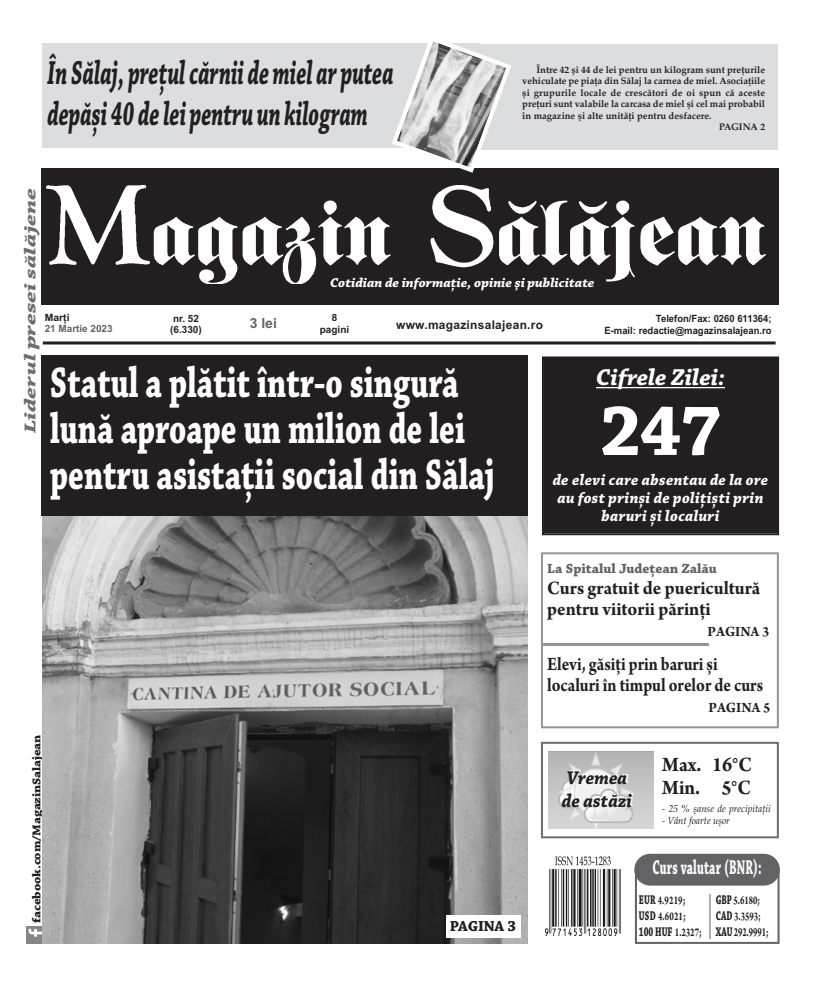
<style>
.page{position:relative;width:820px;height:993px;background:#fff}
.page>*{position:absolute;margin:0;border:0;box-sizing:border-box;transform-origin:0 0}
.t1{font:700 74.4px "Chaparral Pro";color:#fff}
.t2{font:700 45px/46px "Chaparral Pro";color:#fff;scale:.7 1}
.t3{font:italic 700 35px/41px "Chaparral Pro";color:#231f20;scale:.6 1}
.t4{font:italic 700 24.2px "Chaparral Pro";color:#fff}
.t5{font:700 21.6px/22.7px "Arno Pro";color:#231f20;scale:.92 1}
.t6{font:700 21.1px "Chaparral Pro";letter-spacing:.015em;color:#fff;scale:.56 1}
.t7{font:700 20px/21px "Arno Pro";color:#231f20;scale:.85 1}
.t8{font:700 20px/21px "Arno Pro";color:#231f20;scale:.95 1}
.t9{font:italic 700 19.5px/23.4px "Chaparral Pro";color:#231f20;scale:.92 1}
.t10{font:italic 700 16.6px "Chaparral Pro";color:#6c6d70;scale:1.5 1}
.t11{font:italic 700 16.1px/18.1px "Chaparral Pro";letter-spacing:.02em;color:#fff;text-align:center;scale:.96 1}
.t12{font:700 15.3px "Chaparral Pro";letter-spacing:-.01em;color:#231f20}
.t13{font:700 15px "Arno Pro";color:#231f20;scale:.95 1}
.t14{font:700 14px "Chaparral Pro";color:#636366}
.t15{font:700 14px "Arial";color:#636366}
.t16{font:italic 700 13.6px "Chaparral Pro";color:#fff}
.t17{font:700 13.3px "Chaparral Pro";letter-spacing:-.005em;color:#231f20;scale:.64 1}
.t18{font:700 13.3px "Arno Pro";color:#231f20;scale:.64 1}
.t19{font:700 12.6px/16px "Arno Pro";letter-spacing:.005em;color:#231f20;scale:.68 1}
.t20{font:700 12.6px/16px "Arno Pro";letter-spacing:.005em;color:#231f20;scale:.69 1}
.t21{font:700 12px "Chaparral Pro";letter-spacing:-.01em;color:#231f20;scale:1.11 1}
.t22{font:700 12px "Arial";letter-spacing:.025em;color:#231f20}
.t23{font:italic 10.3px "Palatino Linotype";color:#231f20;scale:.92 1}
.t24{font:700 10px/12.5px "Arial";color:#231f20;text-align:right;scale:.95 1}
.t25{font:700 10px/12px "Arial";color:#231f20;text-align:center}
.t26{font:700 10px "Arial";color:#636366}
.t27{font:700 10px "Arial";color:#231f20;scale:1.04 1}
.t28{font:700 9.5px "Palatino Linotype";color:#231f20}
.t29{font:700 9.5px "Palatino Linotype";letter-spacing:.02em;color:#231f20}
.s1{font-family:"Chaparral Pro";font-size:13.3px}
.s2{font-size:13.3px}
.s3{font-family:"Arno Pro";font-size:12.6px}
.s4{font-family:"Arno Pro"}
.s5{font-family:"Chaparral Pro"}
</style>
<div class="page">
<img style="left:26px;top:925px;width:17px;height:18px">
<hr style="left:43px;top:341px;width:732px;height:3px;background:#231f20">
<div style="left:41px;top:168px;width:737px;height:136px;background:#231f20"></div>
<img style="left:47px;top:185px;width:718px;height:98px">
<div style="left:473px;top:44px;width:304px;height:105px;background:#dcdddf"></div>
<div style="left:43px;top:44px;width:437px;height:104px;background:#dcdddf"></div>
<svg style="left:389px;top:41px;width:125px;height:132px"></svg>
<img style="left:43px;top:516px;width:484px;height:427px">
<div style="left:42px;top:355px;width:485px;height:161px;background:#231f20"></div>
<div style="left:543px;top:358px;width:233px;height:175px;background:#231f20"></div>
<div style="left:541px;top:356px;width:237px;height:179px;border:2px solid #231f20"></div>
<hr style="left:595px;top:387px;width:129px;height:1px;background:#fff">
<div style="left:634px;top:867px;width:145px;height:76px;border:2px solid #636366"></div>
<div style="left:634px;top:853px;width:145px;height:32px;background:#636366;border-radius:16px"></div>
<hr style="left:709px;top:893px;width:1px;height:45px;background:#636366">
<img style="left:545px;top:856px;width:75px;height:79px">
<div style="left:540px;top:741px;width:238px;height:97px;border:2px solid #6c6d70"></div>
<img style="left:548px;top:751px;width:105px;height:76px">
<div style="left:540px;top:552px;width:238px;height:176px;border:2px solid #939598"></div>
<hr style="left:541px;top:642px;width:167px;height:3px;background:#939598">
<div style="left:446px;top:914px;width:74px;height:23px;background:#fff"></div>
<h3 class="t3" style="left:48px;top:55px;width:578px">În Sălaj, prețul cărnii de miel ar putea depăși 40 de lei pentru un kilogram</h3>
<p class="t28" style="left:536px;top:66px;width:230px">Între 42 și 44 de lei pentru un kilogram sunt preţurile</p>
<p class="t28" style="left:522px;top:77px;width:244px">vehiculate pe piaţa din Sălaj la carnea de miel. Asociaţiile</p>
<p class="t29" style="left:522px;top:89px;width:244px">și grupurile locale de crescători de oi spun că aceste</p>
<p class="t28" style="left:522px;top:100px;width:244px">preţuri sunt valabile la carcasa de miel și cel mai probabil</p>
<p class="t28" style="left:522px;top:112px;width:191px">în magazine și alte unităţi pentru desfacere.</p>
<p class="t28" style="left:718px;top:123px;width:47px">PAGINA 2</p>
<h3 class="t10" style="left:24px;top:433px;width:165px;rotate:-90deg">Liderul presei sălăjene</h3>
<h3 class="t16" style="left:330px;top:278px;width:266px">Cotidian de informaţie, opinie şi publicitate</h3>
<h3 class="t15" style="left:250px;top:318px;width:29px">3 lei</h3>
<p class="t25" style="left:320px;top:312px;width:31px">8 pagini</p>
<p class="t27" style="left:45px;top:313px;width:25px">Marţi</p>
<p class="t26" style="left:45px;top:324px;width:69px">21 Martie 2023</p>
<p class="t25" style="left:170px;top:313px;width:33px;line-height:11.1px;text-align:left">nr. 52 (6.330)</p>
<p class="t24" style="left:604px;top:313px;width:177px">Telefon/Fax: 0260 611364;<br>E-mail: redactie@magazinsalajean.ro</p>
<p class="t22" style="left:396px;top:320px;width:148px">www.magazinsalajean.ro</p>
<h2 class="t2" style="left:50px;top:364px;width:636px">Statul a plătit într-o singură lună aproape un milion de lei pentru asistații social din Sălaj</h2>
<h3 class="t4" style="left:595px;top:368px;width:130px">Cifrele Zilei:</h3>
<h1 class="t1" style="left:599px;top:403px;width:123px">247</h1>
<h3 class="t11" style="left:552px;top:472px;width:226px">de elevi care absentau de la ore au fost prinși de polițiști prin baruri și localuri</h3>
<p class="t21" style="left:32px;top:922px;width:171px;rotate:-90deg">facebook.com/MagazinSalajean</p>
<h3 class="t12" style="left:450px;top:919px;width:68px">PAGINA 3</h3>
<h3 class="t14" style="left:547px;top:563px;width:171px">La Spitalul Județean Zalău</h3>
<h3 class="t8" style="left:547px;top:579px;width:226px">Curs gratuit de puericultură pentru viitorii părinţi</h3>
<h3 class="t13" style="left:707px;top:626px;width:66px">PAGINA 3</h3>
<h3 class="t7" style="left:547px;top:655px;width:256px">Elevi, găsiți prin baruri și localuri în timpul orelor de curs</h3>
<h3 class="t13" style="left:708px;top:702px;width:66px">PAGINA 5</h3>
<h3 class="t9" style="left:561px;top:767px;width:78px">Vremea de astăzi</h3>
<h3 class="t5" style="left:662px;top:755px;width:99px">Max. 16°C<br>Min. 5°C</h3>
<p class="t23" style="left:662px;top:802px;width:119px">- 25 % șanse de precipitaţii</p>
<p class="t23" style="left:662px;top:814px;width:75px">- Vânt foarte ușor</p>
<h3 class="t6" style="left:652px;top:859px;width:197px">Curs valutar (BNR):</h3>
<h3 class="t20" style="left:638px;top:892px;width:70px"><span class="s1">EUR</span> 4.9219<span class="s2">;<br></span><span class="s1">USD</span> 4.6021<span class="s2">;</span></h3>
<h3 class="t17" style="left:638px;top:926px;width:100px">100 HUF <span class="s3">1.2327</span><span class="s4">;</span></h3>
<h3 class="t19" style="left:715px;top:892px;width:68px"><span class="s1">GBP</span> 5.6180<span class="s2">;<br></span><span class="s1">CAD</span> 3.3593<span class="s2">;</span></h3>
<h3 class="t18" style="left:715px;top:926px;width:84px"><span class="s5">XAU</span> 292.9991;</h3>
</div>
